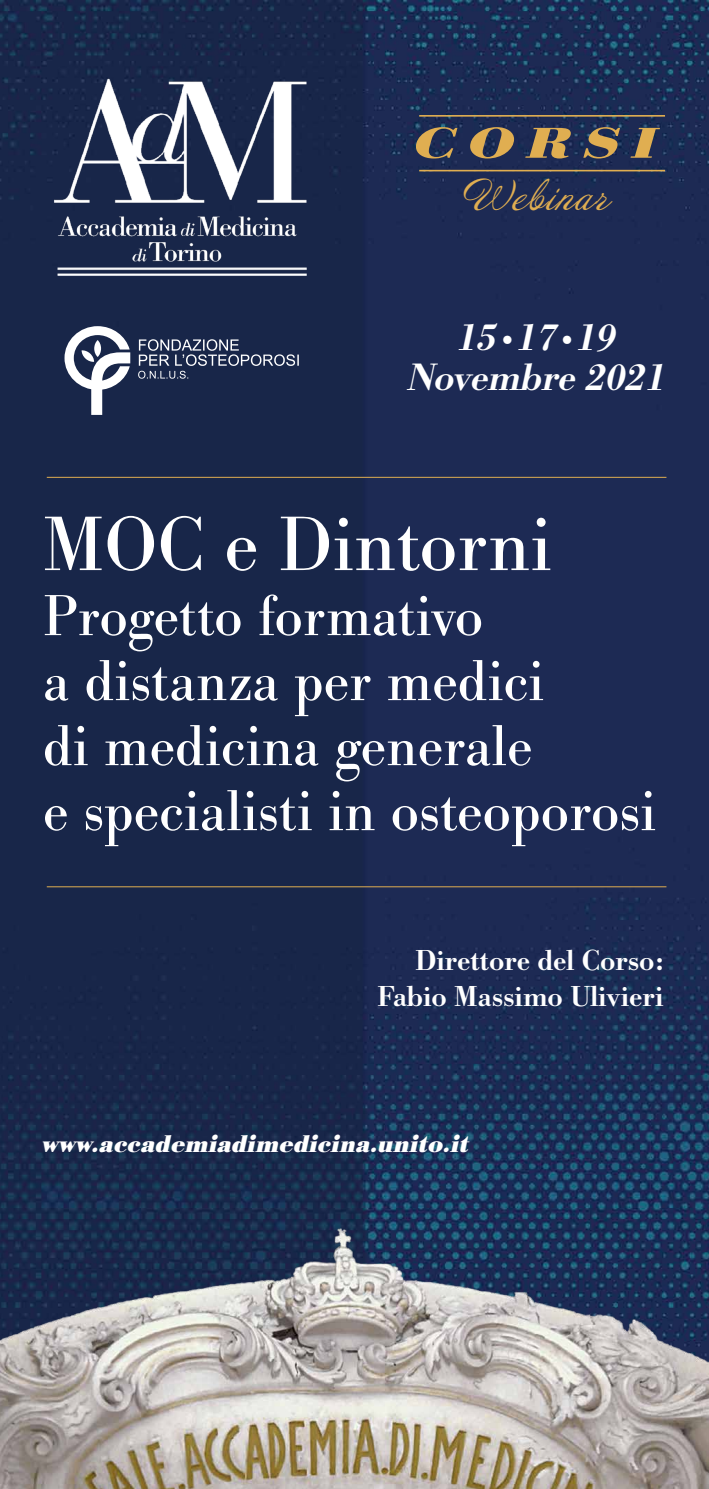
<style>
.page{position:relative;width:709px;height:1489px;background:#fff}
.page>*{position:absolute;margin:0;border:0;box-sizing:border-box;transform-origin:0 0}
.t1{font:80px "Bodoni URW";color:#fff}
.t2{font:60px/65px "Bodoni URW";color:#fff}
.t3{font:italic 700 44.75px "Bodoni URW";letter-spacing:.2em;color:#e0ae51;scale:1.33 1}
.t4{font:italic 500 39.5px/40px "Bodoni URW";color:#fff;text-align:center}
.t5{font:38.25px "Annabelle JF";letter-spacing:.025em;color:#e0ae51}
.t6{font:500 30px/36px "Bodoni URW";color:#fff;text-align:right}
.t7{font:italic 700 25px "Bodoni URW";letter-spacing:.01em;color:#fff}
.s1{font-style:normal;font-size:30px}
</style>
<div class="page">
<img style="left:0;top:0;width:709px;height:1184px">
<img style="left:0;top:1184px;width:709px;height:304px">
<svg style="left:138px;top:339px;width:161px;height:39px"></svg>
<svg style="left:64px;top:326px;width:66px;height:89px"></svg>
<img style="left:52px;top:73px;width:259px;height:204px">
<hr style="left:419px;top:170px;width:246px;height:1px;background:#e0ae51">
<hr style="left:419px;top:115px;width:246px;height:2px;background:#e0ae51">
<hr style="left:47px;top:477px;width:619px;height:1px;background:#e0ae51">
<hr style="left:47px;top:886px;width:619px;height:1px;background:#e0ae51">
<p class="t3" style="left:414px;top:117px;width:184px">CORSI</p>
<p class="t5" style="left:463px;top:172px;width:147px">Webinar</p>
<p class="t4" style="left:409px;top:318px;width:259px">15<span class="s1">•</span>17<span class="s1">•</span>19<br>Novembre 2021</p>
<h1 class="t1" style="left:43px;top:496px;width:510px">MOC e Dintorni</h1>
<p class="t2" style="left:43px;top:583px;width:614px">Progetto formativo<br>a distanza per medici<br>di medicina generale<br>e specialisti in osteoporosi</p>
<p class="t6" style="left:377px;top:943px;width:288px">Direttore del Corso:<br>Fabio Massimo Ulivieri</p>
<p class="t7" style="left:43px;top:1129px;width:428px">www.accademiadimedicina.unito.it</p>
</div>
